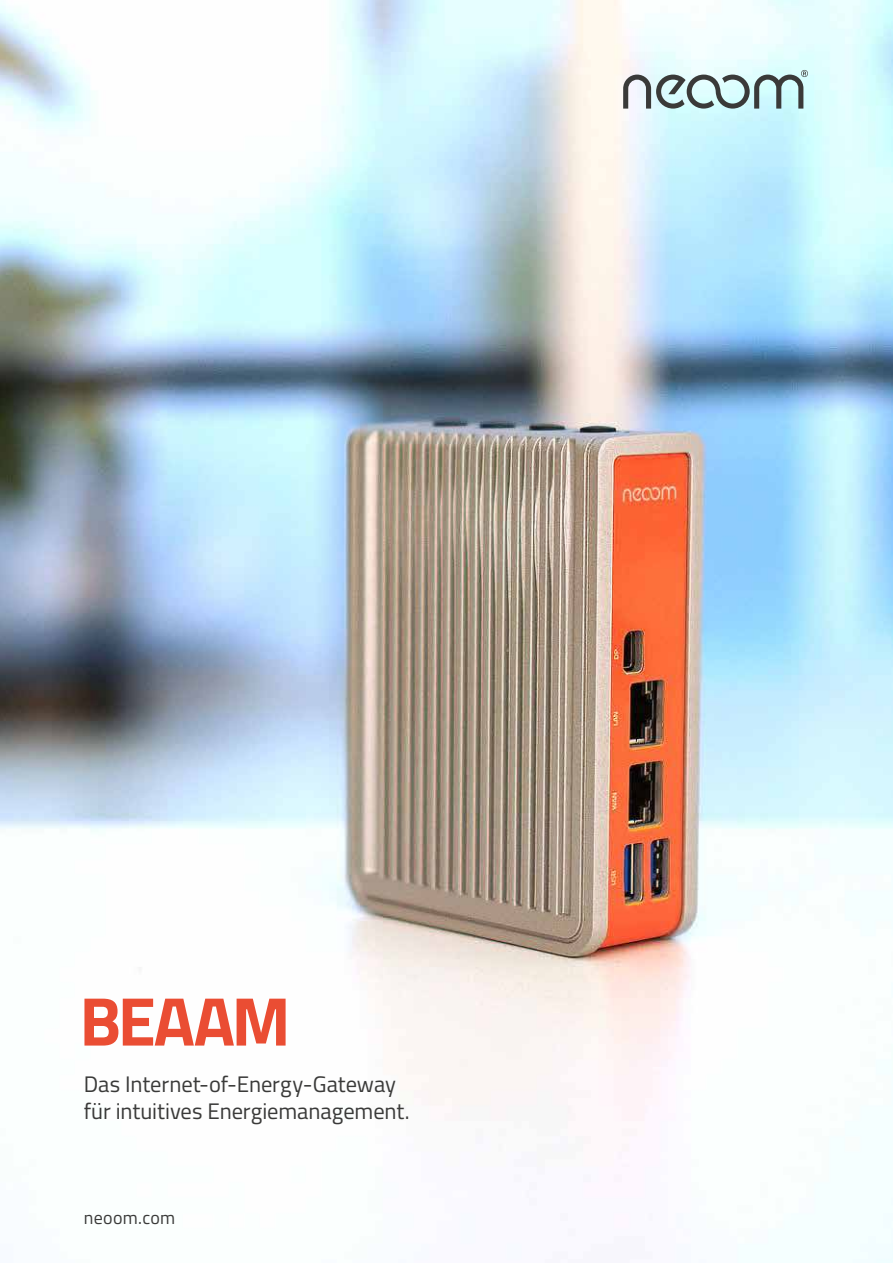
<style>
.page{position:relative;width:893px;height:1263px;background:#fff}
.page>*{position:absolute;margin:0;border:0;box-sizing:border-box;transform-origin:0 0}
.t1{font:700 69px "Titillium";letter-spacing:-.045em;color:#ea4d33}
.t2{font:22.5px/27px "Titillium";letter-spacing:-.005em;color:#3a3a39}
.t3{font:18px "Titillium Web";letter-spacing:.015em;color:#3a3a39}
</style>
<div class="page">
<img style="left:0;top:0;width:893px;height:1263px">
<svg style="left:623px;top:70px;width:185px;height:39px;background:#aabfc0"></svg>
<h1 class="t1" style="left:79px;top:969px;width:213px">BEAAM</h1>
<p class="t2" style="left:84px;top:1069px;width:327px">Das Internet-of-Energy-Gateway für intuitives Energiemanagement.</p>
<p class="t3" style="left:84px;top:1204px;width:93px">neoom.com</p>
</div>
